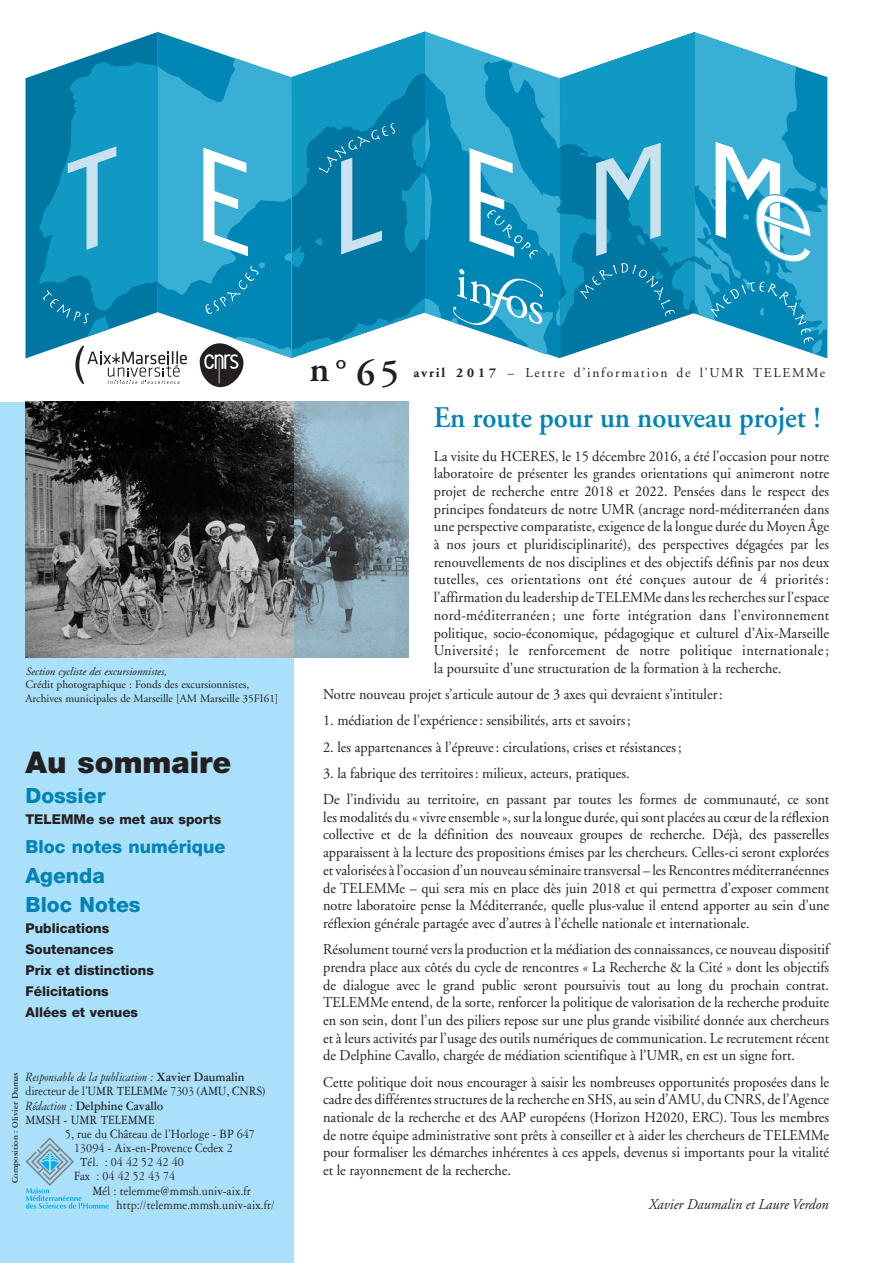
<style>
.page{position:relative;width:893px;height:1263px;background:#fff}
.page>*{position:absolute;margin:0;border:0;box-sizing:border-box;transform-origin:0 0}
.t1{font:600 37.5px "Adobe Garamond";color:#231f20}
.t2{font:600 30px "Adobe Garamond";color:#0083b6;scale:.95 1}
.t3{font:900 30px "Helvetica Neue LT Std";color:#231f20}
.t4{font:800 21px/29.5px "Helvetica Neue LT Std";color:#0083b6}
.t5{font:800 18px "Helvetica Neue LT Std";color:#0083b6}
.t6{font:15px/17.7px "Adobe Garamond";color:#231f20;text-align:justify;scale:.95 1}
.t7{font:italic 15px "Adobe Garamond";color:#231f20;scale:.95 1}
.t8{font:13.5px/14.1px "Garamond Three";color:#231f20;scale:.9 1}
.t9{font:800 13.5px/21px "Helvetica Neue LT Std";color:#231f20}
.t10{font:13.5px "Adobe Garamond";letter-spacing:.13em;color:#231f20}
.t11{font:11.25px/13.5px "Adobe Garamond";color:#231f20}
.t12{font:italic 11.25px "Adobe Garamond";color:#231f20}
.t13{font:700 9px "Garamond Three";color:#231f20}
.s1{font-style:italic}
.s2{font-weight:700}
.s3{font-size:33px}
</style>
<div class="page">
<div style="left:0;top:402px;width:293px;height:861px;background:#aae0f9"></div>
<img style="left:293px;top:402px;width:115px;height:255px">
<svg style="left:26px;top:402px;width:267px;height:255px;background:#535353"></svg>
<svg style="left:26px;top:31px;width:802px;height:356px"></svg>
<svg style="left:26px;top:1137px;width:83px;height:72px"></svg>
<p class="t12" style="left:26px;top:666px;width:143px">Section cycliste des excursionnistes,</p>
<p class="t11" style="left:26px;top:679px;width:255px">Crédit photographique : Fonds des excursionnistes,<br>Archives municipales de Marseille [AM Marseille 35FI61]</p>
<h2 class="t3" style="left:26px;top:752px;width:208px">Au sommaire</h2>
<h3 class="t4" style="left:26px;top:782px;width:82px">Dossier</h3>
<p class="t9" style="left:26px;top:809px;width:197px">TELEMMe se met aux sports</p>
<p class="t5" style="left:26px;top:840px;width:201px">Bloc notes numérique</p>
<h3 class="t4" style="left:26px;top:862px;width:117px">Agenda<br>Bloc Notes</h3>
<p class="t9" style="left:26px;top:919px;width:130px">Publications<br>Soutenances<br>Prix et distinctions<br>Félicitations<br>Allées et venues</p>
<p class="t8" style="left:26px;top:1071px;width:268px"><span class="s1">Responsable de la publication :</span> <span class="s2">Xavier Daumalin </span>directeur de l’UMR TELEMMe 7303 (AMU, CNRS)<br><span class="s1">Rédaction :</span> <span class="s2">Delphine Cavallo<br></span>MMSH - UMR TELEMME</p>
<p class="t8" style="left:65px;top:1128px;width:213px">5, rue du Château de l’Horloge - BP 647</p>
<p class="t8" style="left:74px;top:1142px;width:178px">13094 - Aix-en-Provence Cedex 2</p>
<p class="t8" style="left:80px;top:1156px;width:117px">Tél. : 04 42 52 42 40</p>
<p class="t8" style="left:74px;top:1170px;width:114px">Fax : 04 42 52 43 74</p>
<p class="t8" style="left:92px;top:1185px;width:178px">Mél : telemme@mmsh.univ-aix.fr</p>
<p class="t8" style="left:117px;top:1199px;width:177px">http://telemme.mmsh.univ-aix.fr/</p>
<p class="t13" style="left:12px;top:1183px;width:112px;rotate:-90deg">Composition : Olivier Dumas</p>
<h1 class="t1" style="left:310px;top:358px;width:91px">n<span class="s3">°</span>65</h1>
<p class="t10" style="left:413px;top:368px;width:413px"><span class="s2">avril 2 0 1 7</span> – Lettre d’information de l’UMR TELEMMe</p>
<h2 class="t2" style="left:434px;top:405px;width:409px">En route pour un nouveau projet !</h2>
<p class="t6" style="left:434px;top:448px;width:418px">La visite du HCERES, le 15 décembre 2016, a été l’occasion pour notre laboratoire de présenter les grandes orientations qui animeront notre projet de recherche entre 2018 et 2022. Pensées dans le respect des principes fondateurs de notre UMR (ancrage nord-méditerranéen dans une perspective comparatiste, exigence de la longue durée du Moyen Âge à nos jours et pluridisciplinarité), des perspectives dégagées par les renouvellements de nos disciplines et des objectifs définis par nos deux tutelles, ces orientations ont été conçues autour de 4 priorités: l’affirmation du leadership deTELEMMe dans les recherches sur l’espace nord-méditerranéen ; une forte intégration dans l’environnement politique, socio-économique, pédagogique et culturel d’Aix-Marseille Université; le renforcement de notre politique internationale; la poursuite d’une structuration de la formation à la recherche.</p>
<p class="t6" style="left:323px;top:687px;width:422px">Notre nouveau projet s’articule autour de 3 axes qui devraient s’intituler:</p>
<p class="t6" style="left:323px;top:713px;width:325px">1. médiation de l’expérience: sensibilités, arts et savoirs;</p>
<p class="t6" style="left:323px;top:739px;width:379px">2. les appartenances à l’épreuve: circulations, crises et résistances;</p>
<p class="t6" style="left:323px;top:761px;width:534px;line-height:26.2px">3. la fabrique des territoires: milieux, acteurs, pratiques.<br>De l’individu au territoire, en passant par toutes les formes de communauté, ce sont</p>
<p class="t6" style="left:323px;top:809px;width:534px">les modalités du « vivre ensemble », sur la longue durée, qui sont placées au cœur de la réflexion collective et de la définition des nouveaux groupes de recherche. Déjà, des passerelles apparaissent à la lecture des propositions émises par les chercheurs. Celles-ci seront explorées et valorisées à l’occasion d’un nouveau séminaire transversal – les Rencontres méditerranéennes de TELEMMe – qui sera mis en place dès juin 2018 et qui permettra d’exposer comment notre laboratoire pense la Méditerranée, quelle plus-value il entend apporter au sein d’une réflexion générale partagée avec d’autres à l’échelle nationale et internationale.</p>
<p class="t6" style="left:323px;top:942px;width:534px">Résolument tourné vers la production et la médiation des connaissances, ce nouveau dispositif prendra place aux côtés du cycle de rencontres « La Recherche &amp; la Cité » dont les objectifs de dialogue avec le grand public seront poursuivis tout au long du prochain contrat.<br>TELEMMe entend, de la sorte, renforcer la politique de valorisation de la recherche produite en son sein, dont l’un des piliers repose sur une plus grande visibilité donnée aux chercheurs et à leurs activités par l’usage des outils numériques de communication. Le recrutement récent de Delphine Cavallo, chargée de médiation scientifique à l’UMR, en est un signe fort.</p>
<p class="t6" style="left:323px;top:1074px;width:534px">Cette politique doit nous encourager à saisir les nombreuses opportunités proposées dans le cadre des différentes structures de la recherche en SHS, au sein d’AMU, du CNRS, de l’Agence nationale de la recherche et des AAP européens (Horizon H2020, ERC). Tous les membres de notre équipe administrative sont prêts à conseiller et à aider les chercheurs de TELEMMe pour formaliser les démarches inhérentes à ces appels, devenus si importants pour la vitalité et le rayonnement de la recherche.</p>
<p class="t7" style="left:648px;top:1198px;width:190px">Xavier Daumalin et Laure Verdon</p>
</div>
